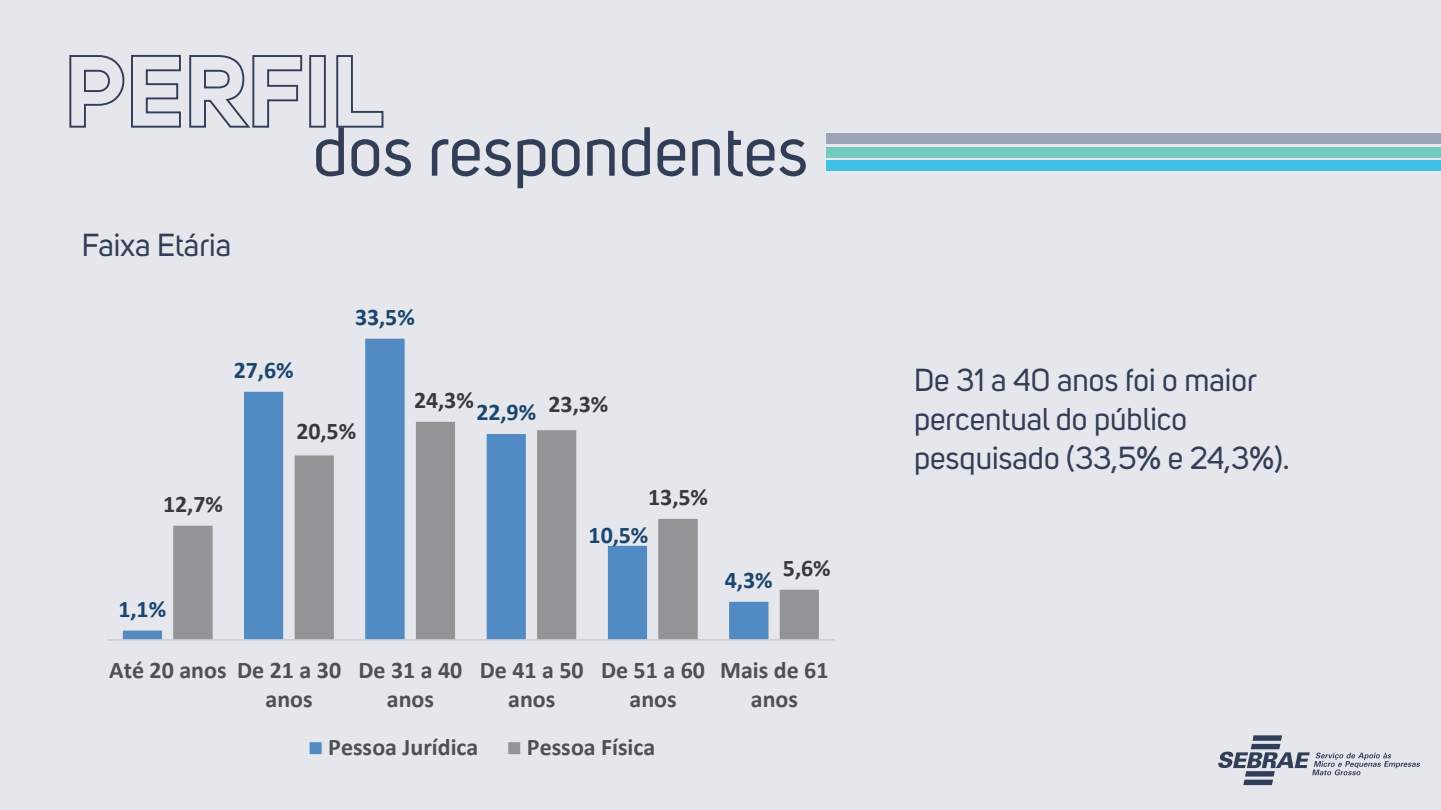
<style>
.page{position:relative;width:1441px;height:810px;background:#fff}
.page>*{position:absolute;margin:0;border:0;box-sizing:border-box;transform-origin:0 0}
.t1{font:69.15px "Uni Sans";color:#323e57}
.t2{font:31.5px/39px "Uni Sans";color:#323e57}
.t3{font:700 24px/29.2px "Calibri";color:#595959;text-align:center}
.t4{font:700 24px "Calibri";letter-spacing:-.005em;color:#404040}
.t5{font:700 24px "Calibri";letter-spacing:-.005em;color:#1c4d79}
</style>
<div class="page">
<div style="left:0;top:0;width:1440px;height:810px;background:#e6e7ec"></div>
<div style="left:826px;top:160px;width:614px;height:11px;background:#3fc0e5"></div>
<div style="left:826px;top:147px;width:614px;height:10px;background:#72c9be"></div>
<div style="left:826px;top:133px;width:614px;height:11px;background:#9ca4b7"></div>
<svg style="left:69px;top:55px;width:112px;height:73px"></svg>
<svg style="left:189px;top:55px;width:114px;height:73px"></svg>
<div style="left:309px;top:55px;width:17px;height:73px;border:2px solid #323e57"></div>
<svg style="left:336px;top:55px;width:48px;height:73px"></svg>
<svg style="left:1218px;top:735px;width:201px;height:50px"></svg>
<svg style="left:121px;top:338px;width:284px;height:303px"></svg>
<svg style="left:171px;top:420px;width:649px;height:221px"></svg>
<hr style="left:107px;top:639px;width:727px;height:1px;background:#dad9d8">
<div style="left:308px;top:741px;width:15px;height:14px;background:#528bc3;border:1px solid #fff"></div>
<div style="left:507px;top:741px;width:14px;height:14px;background:#949497;border:1px solid #fff"></div>
<h2 class="t2" style="left:82px;top:226px;width:151px">Faixa Etária</h2>
<p class="t5" style="left:234px;top:353px;width:61px">27,6%</p>
<h1 class="t1" style="left:313px;top:112px;width:496px">dos respondentes</h1>
<p class="t5" style="left:355px;top:300px;width:61px">33,5%</p>
<p class="t4" style="left:163px;top:487px;width:61px">12,7%</p>
<p class="t5" style="left:118px;top:592px;width:49px">1,1%</p>
<p class="t4" style="left:296px;top:414px;width:61px">20,5%</p>
<p class="t4" style="left:414px;top:383px;width:61px">24,3%</p>
<p class="t4" style="left:548px;top:387px;width:61px">23,3%</p>
<p class="t5" style="left:476px;top:395px;width:61px">22,9%</p>
<p class="t4" style="left:648px;top:480px;width:61px">13,5%</p>
<p class="t5" style="left:588px;top:518px;width:61px">10,5%</p>
<p class="t5" style="left:724px;top:563px;width:49px">4,3%</p>
<p class="t4" style="left:782px;top:551px;width:49px">5,6%</p>
<p class="t3" style="left:265px;top:655px;width:77px;text-align:left;text-indent:-156px">Até 20 anos De 21 a 30 anos</p>
<p class="t3" style="left:358px;top:655px;width:105px">De 31 a 40 anos</p>
<p class="t3" style="left:479px;top:655px;width:105px">De 41 a 50 anos</p>
<p class="t3" style="left:601px;top:655px;width:105px">De 51 a 60 anos</p>
<p class="t3" style="left:720px;top:655px;width:110px">Mais de 61 anos</p>
<p class="t3" style="left:328px;top:732px;width:152px">Pessoa Jurídica</p>
<p class="t3" style="left:527px;top:732px;width:130px">Pessoa Física</p>
<h2 class="t2" style="left:913px;top:361px;width:377px">De 31 a 40 anos foi o maior percentual do público pesquisado (33,5% e 24,3%).</h2>
</div>
